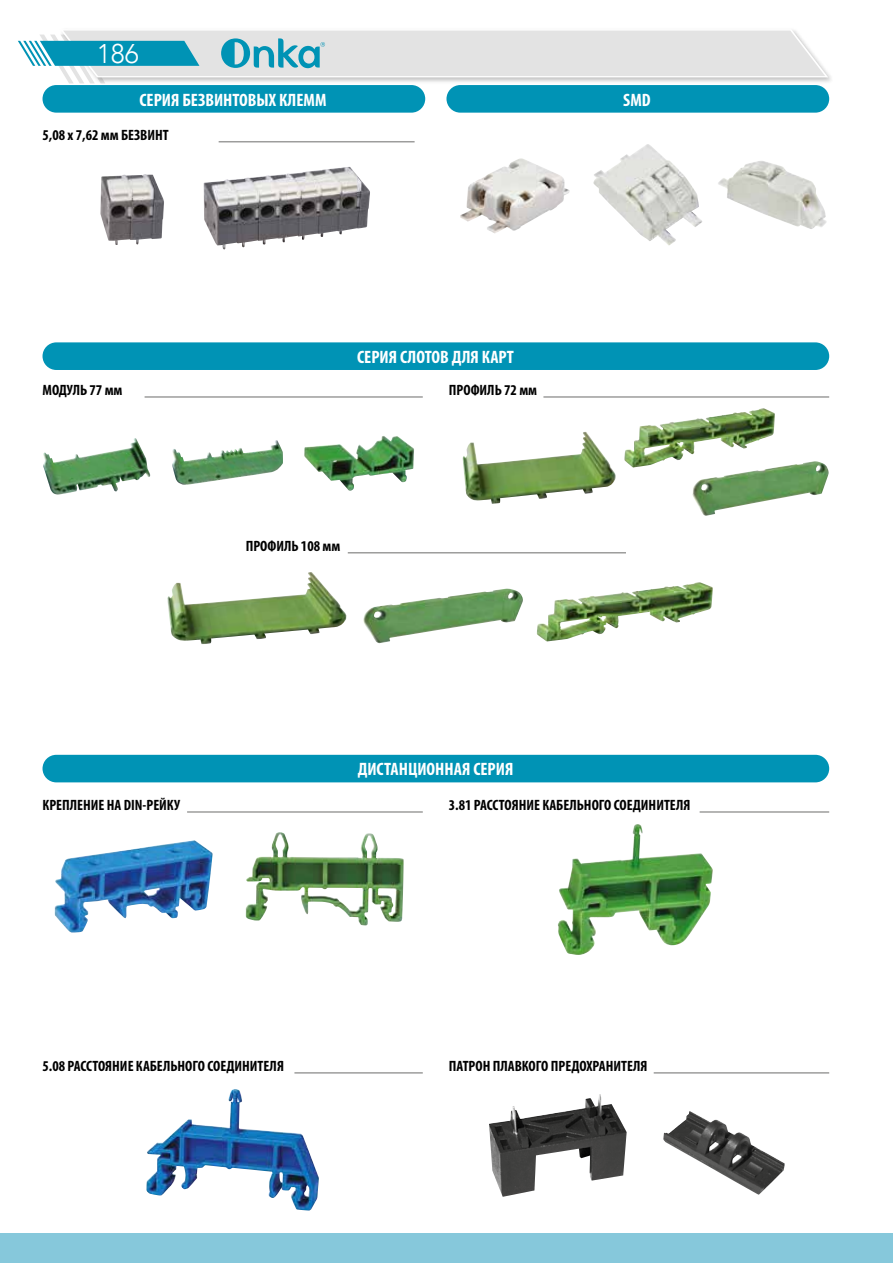
<style>
.page{position:relative;width:893px;height:1263px;background:#fff}
.page>*{position:absolute;margin:0;border:0;box-sizing:border-box;transform-origin:0 0}
.t1{font:300 27px "Avenir";color:#fff}
.t2{font:700 condensed 18px "Myriad Pro";color:#fff}
.t3{font:700 condensed 15px "Myriad Pro";color:#000}
</style>
<div class="page">
<div style="left:58px;top:27px;width:777px;height:57px;background:#fbfbfb"></div>
<div style="left:0;top:1233px;width:893px;height:30px;background:#86c8db"></div>
<svg style="left:18px;top:30px;width:810px;height:53px;background:#c9dbdf"></svg>
<hr style="left:348px;top:552px;width:278px;height:1px;background:#9d9d9c">
<hr style="left:187px;top:811px;width:236px;height:2px;background:#9d9d9c">
<hr style="left:294px;top:1072px;width:129px;height:1px;background:#9d9d9c">
<hr style="left:654px;top:1072px;width:175px;height:1px;background:#9d9d9c">
<img style="left:537px;top:582px;width:163px;height:59px">
<img style="left:363px;top:589px;width:160px;height:54px">
<img style="left:167px;top:572px;width:179px;height:72px">
<img style="left:489px;top:1094px;width:138px;height:103px">
<img style="left:663px;top:1111px;width:122px;height:84px">
<img style="left:146px;top:1089px;width:173px;height:121px">
<hr style="left:700px;top:811px;width:129px;height:2px;background:#9d9d9c">
<img style="left:558px;top:824px;width:155px;height:131px">
<img style="left:55px;top:840px;width:158px;height:92px">
<img style="left:246px;top:832px;width:122px;height:93px">
<hr style="left:145px;top:396px;width:278px;height:2px;background:#9d9d9c">
<hr style="left:543px;top:396px;width:286px;height:2px;background:#9d9d9c">
<img style="left:304px;top:436px;width:110px;height:55px">
<img style="left:172px;top:440px;width:111px;height:45px">
<img style="left:43px;top:438px;width:107px;height:57px">
<img style="left:624px;top:408px;width:140px;height:59px">
<img style="left:692px;top:461px;width:137px;height:55px">
<img style="left:463px;top:432px;width:153px;height:72px">
<hr style="left:219px;top:141px;width:196px;height:1px;background:#9d9d9c">
<img style="left:100px;top:174px;width:64px;height:71px">
<img style="left:204px;top:167px;width:166px;height:82px">
<img style="left:593px;top:144px;width:109px;height:102px">
<img style="left:718px;top:161px;width:109px;height:68px">
<img style="left:460px;top:158px;width:110px;height:75px">
<div style="left:43px;top:85px;width:382px;height:28px;background:#0093b5;border-radius:14px"></div>
<div style="left:43px;top:342px;width:786px;height:28px;background:#0093b5;border-radius:14px"></div>
<div style="left:43px;top:755px;width:786px;height:27px;background:#0093b5;border-radius:14px"></div>
<div style="left:446px;top:85px;width:383px;height:28px;background:#0093b5;border-radius:14px"></div>
<h1 class="t1" style="left:97px;top:37px;width:44px">186</h1>
<p class="t2" style="left:140px;top:88px;width:189px">СЕРИЯ БЕЗВИНТОВЫХ КЛЕММ</p>
<p class="t3" style="left:43px;top:126px;width:128px">5,08 x 7,62 мм БЕЗВИНТ</p>
<p class="t2" style="left:357px;top:346px;width:158px">СЕРИЯ СЛОТОВ ДЛЯ КАРТ</p>
<p class="t3" style="left:43px;top:381px;width:82px">МОДУЛЬ 77 мм</p>
<p class="t3" style="left:449px;top:381px;width:90px">ПРОФИЛЬ 72 мм</p>
<p class="t3" style="left:246px;top:537px;width:96px">ПРОФИЛЬ 108 мм</p>
<p class="t2" style="left:358px;top:758px;width:157px">ДИСТАНЦИОННАЯ СЕРИЯ</p>
<p class="t2" style="left:623px;top:88px;width:29px">SMD</p>
<p class="t3" style="left:43px;top:796px;width:139px">КРЕПЛЕНИЕ НА DIN-РЕЙКУ</p>
<p class="t3" style="left:449px;top:796px;width:243px">3.81 РАССТОЯНИЕ КАБЕЛЬНОГО СОЕДИНИТЕЛЯ</p>
<p class="t3" style="left:43px;top:1057px;width:243px">5.08 РАССТОЯНИЕ КАБЕЛЬНОГО СОЕДИНИТЕЛЯ</p>
<p class="t3" style="left:449px;top:1057px;width:200px">ПАТРОН ПЛАВКОГО ПРЕДОХРАНИТЕЛЯ</p>
</div>
